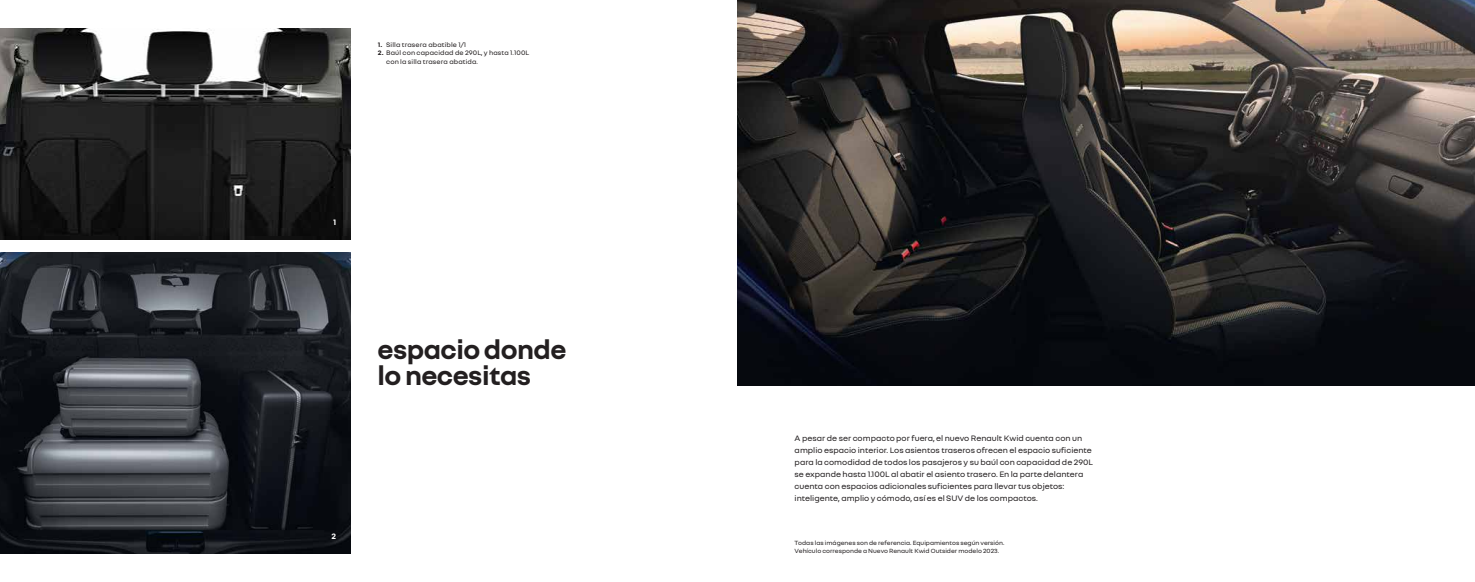
<style>
.page{position:relative;width:1475px;height:582px;background:#fff}
.page>*{position:absolute;margin:0;border:0;box-sizing:border-box;transform-origin:0 0}
.t1{font:700 28px/25.6px "Nouvel R";letter-spacing:-.02em;color:#231f20}
.t2{font:8.5px/12px "Nouvel R";color:#231f20}
.t3{font:700 8.5px "Nouvel R";color:#fff}
.t4{font:7px/8.4px "Nouvel R";letter-spacing:.01em;color:#231f20}
.t5{font:6.5px/8px "Nouvel R";color:#231f20}
.s1{font-weight:700}
</style>
<div class="page">
<img style="left:737px;top:0;width:737px;height:385px">
<img style="left:0;top:253px;width:350px;height:300px">
<img style="left:0;top:28px;width:350px;height:211px">
<p class="t4" style="left:378px;top:40px;width:90px"><span class="s1">1.</span> Silla trasera abatible 1/1</p>
<p class="t4" style="left:386px;top:48px;width:144px;text-indent:-8px"><span class="s1">2.</span> Baúl con capacidad de 290L, y hasta 1.100L con la silla trasera abatida.</p>
<p class="t3" style="left:333px;top:216px;width:5px">1</p>
<h1 class="t1" style="left:377px;top:335px;width:190px">espacio donde lo necesitas</h1>
<p class="t3" style="left:331px;top:530px;width:6px">2</p>
<p class="t2" style="left:794px;top:431px;width:300px">A pesar de ser compacto por fuera, el nuevo Renault Kwid cuenta con un amplio espacio interior. Los asientos traseros ofrecen el espacio suficiente para la comodidad de todos los pasajeros y su baúl con capacidad de 290L se expande hasta 1.100L al abatir el asiento trasero. En la parte delantera cuenta con espacios adicionales suficientes para llevar tus objetos: inteligente, amplio y cómodo, así es el SUV de los compactos.</p>
<p class="t5" style="left:794px;top:538px;width:211px">Todas las imágenes son de referencia. Equipamientos según versión.<br>Vehículo corresponde a Nuevo Renault Kwid Outsider modelo 2023.</p>
</div>
